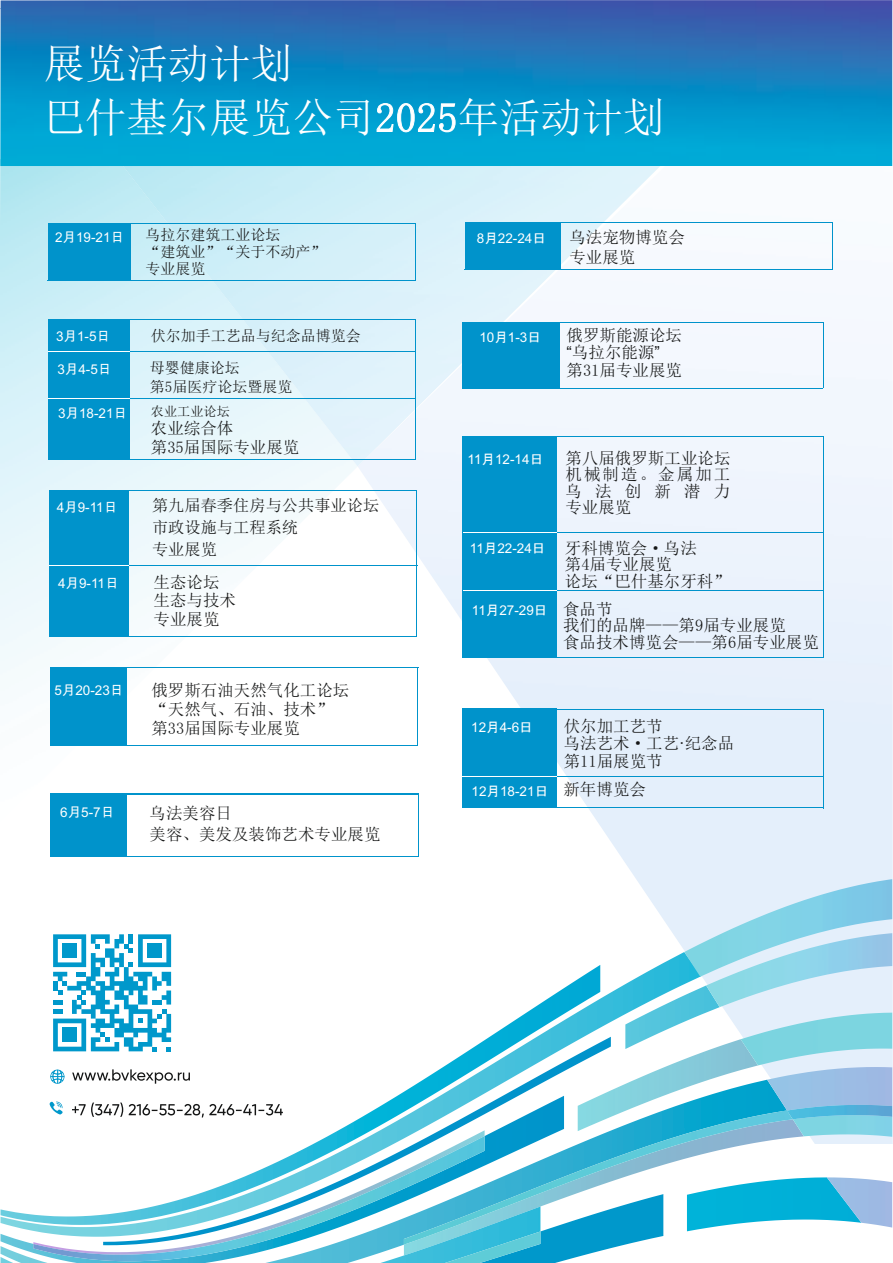
<style>
.page{position:relative;width:893px;height:1263px;background:#fff}
.page>*{position:absolute;margin:0;border:0;box-sizing:border-box;transform-origin:0 0}
.t1{font:41.4px/53.7px "Sim Sun";color:#fff}
.t2{font:16.5px/16.5px "N Sim Sun";color:#151616}
.t3{font:16.5px/17.4px "Sim Sun";color:#151616}
.t4{font:16.2px/21.8px "N Sim Sun";color:#151616}
.t5{font:15px/17.1px "N Sim Sun";color:#151616}
.t6{font:13.5px "Arial";color:#fff}
.t7{font:13.2px "N Sim Sun";color:#151616}
.s1{font-family:"Arial Unicode MS"}
.s2{font-family:"MS Gothic"}
.s3{font-family:"Arial"}
.s4{font-family:"Sim Sun";font-size:16.5px;color:#151616}
</style>
<div class="page">
<img style="left:0;top:166px;width:358px;height:656px">
<img style="left:358px;top:159px;width:535px;height:984px">
<img style="left:117px;top:166px;width:550px;height:300px">
<svg style="left:171px;top:952px;width:530px;height:33px"></svg>
<img style="left:684px;top:879px;width:208px;height:98px">
<img style="left:706px;top:933px;width:186px;height:74px">
<svg style="left:600px;top:985px;width:158px;height:95px"></svg>
<img style="left:741px;top:1013px;width:151px;height:52px">
<svg style="left:53px;top:965px;width:547px;height:114px"></svg>
<svg style="left:59px;top:1080px;width:708px;height:35px"></svg>
<img style="left:767px;top:1067px;width:125px;height:43px">
<img style="left:793px;top:1119px;width:99px;height:18px">
<img style="left:611px;top:1110px;width:176px;height:126px">
<img style="left:787px;top:1105px;width:105px;height:14px">
<svg style="left:1px;top:1194px;width:662px;height:69px"></svg>
<img style="left:444px;top:1245px;width:96px;height:18px">
<svg style="left:687px;top:1177px;width:140px;height:54px"></svg>
<img style="left:827px;top:1177px;width:65px;height:50px">
<svg style="left:103px;top:1037px;width:508px;height:208px"></svg>
<img style="left:0;top:0;width:892px;height:166px">
<svg style="left:781px;top:1110px;width:12px;height:10px"></svg>
<svg style="left:72px;top:1102px;width:211px;height:15px"></svg>
<svg style="left:49px;top:1101px;width:14px;height:13px"></svg>
<svg style="left:50px;top:1069px;width:14px;height:15px"></svg>
<svg style="left:53px;top:934px;width:118px;height:117px"></svg>
<svg style="left:72px;top:1069px;width:118px;height:15px"></svg>
<hr style="left:51px;top:793px;width:368px;height:1px;background:#0093cb">
<hr style="left:51px;top:667px;width:367px;height:1px;background:#0093cb">
<hr style="left:48px;top:398px;width:368px;height:1px;background:#0093cb">
<hr style="left:51px;top:794px;width:367px;height:1px;background:#0093cb">
<hr style="left:47px;top:280px;width:368px;height:1px;background:#0093cb">
<hr style="left:48px;top:319px;width:367px;height:1px;background:#0093cb">
<hr style="left:465px;top:222px;width:367px;height:1px;background:#0093cb">
<hr style="left:48px;top:459px;width:367px;height:1px;background:#0093cb">
<hr style="left:49px;top:224px;width:366px;height:1px;background:#0093cb">
<hr style="left:52px;top:856px;width:366px;height:1px;background:#0093cb">
<hr style="left:464px;top:269px;width:368px;height:1px;background:#0093cb">
<hr style="left:49px;top:352px;width:366px;height:1px;background:#0093cb">
<div style="left:465px;top:222px;width:95px;height:48px;background:#0093cb"></div>
<hr style="left:415px;top:319px;width:1px;height:141px;background:#0093cb">
<hr style="left:416px;top:490px;width:1px;height:147px;background:#0093cb">
<hr style="left:417px;top:667px;width:1px;height:79px;background:#0093cb">
<hr style="left:832px;top:222px;width:1px;height:48px;background:#0093cb">
<div style="left:48px;top:319px;width:81px;height:141px;background:#0093cb"></div>
<div style="left:49px;top:491px;width:79px;height:145px;background:#0093cb"></div>
<div style="left:51px;top:667px;width:76px;height:79px;background:#0093cb"></div>
<hr style="left:48px;top:398px;width:81px;height:1px;background:#fff">
<hr style="left:48px;top:352px;width:81px;height:1px;background:#fff">
<hr style="left:50px;top:636px;width:367px;height:1px;background:#0093cb">
<div style="left:51px;top:794px;width:76px;height:63px;background:#0093cb"></div>
<hr style="left:418px;top:794px;width:1px;height:63px;background:#0093cb">
<div style="left:462px;top:322px;width:98px;height:66px;background:#0093cb"></div>
<div style="left:462px;top:437px;width:95px;height:220px;background:#0093cb"></div>
<div style="left:462px;top:709px;width:95px;height:99px;background:#0093cb"></div>
<hr style="left:823px;top:322px;width:1px;height:66px;background:#0093cb">
<hr style="left:823px;top:437px;width:1px;height:220px;background:#0093cb">
<hr style="left:823px;top:709px;width:1px;height:99px;background:#0093cb">
<hr style="left:513px;top:322px;width:310px;height:1px;background:#0093cb">
<hr style="left:462px;top:388px;width:361px;height:1px;background:#0093cb">
<hr style="left:463px;top:532px;width:94px;height:1px;background:#fff">
<hr style="left:463px;top:590px;width:94px;height:1px;background:#fff">
<hr style="left:557px;top:532px;width:267px;height:1px;background:#0093cb">
<hr style="left:513px;top:437px;width:311px;height:1px;background:#fff">
<hr style="left:557px;top:590px;width:266px;height:1px;background:#0093cb">
<hr style="left:462px;top:657px;width:361px;height:1px;background:#0093cb">
<hr style="left:462px;top:776px;width:95px;height:1px;background:#fff">
<hr style="left:513px;top:807px;width:311px;height:1px;background:#0093cb">
<hr style="left:557px;top:776px;width:266px;height:1px;background:#0093cb">
<hr style="left:51px;top:565px;width:366px;height:1px;background:#0093cb">
<hr style="left:512px;top:437px;width:311px;height:1px;background:#0093cb">
<div style="left:48px;top:224px;width:83px;height:57px;background:#0093cb"></div>
<hr style="left:415px;top:224px;width:1px;height:57px;background:#0093cb">
<hr style="left:49px;top:490px;width:368px;height:1px;background:#0093cb">
<hr style="left:512px;top:709px;width:311px;height:1px;background:#0093cb">
<hr style="left:49px;top:565px;width:79px;height:1px;background:#fff">
<hr style="left:51px;top:745px;width:367px;height:1px;background:#0093cb">
<h1 class="t1" style="left:44px;top:37px;width:622px">展览活动计划<br>巴什基尔展览公司2025年活动计划</h1>
<p class="t6" style="left:55px;top:232px;width:71px">2<span class="s1">月</span>19-21<span class="s1">日</span></p>
<p class="t5" style="left:145px;top:226px;width:182px">乌拉尔建筑工业论坛<br>“建筑业”“关于不动产”专业展览</p>
<p class="t6" style="left:56px;top:332px;width:56px">3<span class="s1">月</span>1-5<span class="s1">日</span></p>
<p class="t5" style="left:151px;top:327px;width:211px">伏尔加手工艺品与纪念品博览会</p>
<p class="t6" style="left:57px;top:364px;width:56px">3<span class="s1">月</span>4-5<span class="s1">日</span></p>
<p class="t5" style="left:150px;top:358px;width:144px;line-height:19.5px">母婴健康论坛<br>第5届医疗论坛暨展览</p>
<p class="t6" style="left:58px;top:408px;width:71px">3<span class="s1">月</span>18-21<span class="s1">日</span></p>
<p class="t7" style="left:151px;top:405px;width:81px">农业工业论坛</p>
<p class="t2" style="left:151px;top:419px;width:150px;line-height:18.6px">农业综合体<br>第35届国际专业展览</p>
<p class="t6" style="left:57px;top:502px;width:62px">4<span class="s1">月</span>9-11<span class="s1">日</span></p>
<p class="t4" style="left:152px;top:495px;width:229px">第九届春季住房与公共事业论坛市政设施与工程系统<br>专业展览</p>
<p class="t6" style="left:58px;top:578px;width:62px">4<span class="s1">月</span>9-11<span class="s1">日</span></p>
<p class="t2" style="left:154px;top:573px;width:84px;line-height:18.1px">生态论坛生态与技术专业展览</p>
<p class="t6" style="left:54px;top:685px;width:71px">5<span class="s1">月</span>20-23<span class="s1">日</span></p>
<p class="t2" style="left:151px;top:680px;width:199px;line-height:19px">俄罗斯石油天然气化工论坛“天然气、石油、技术”第33届国际专业展览</p>
<p class="t6" style="left:60px;top:807px;width:56px">6<span class="s1">月</span>5-7<span class="s1">日</span></p>
<p class="t2" style="left:149px;top:802px;width:232px;line-height:21.8px">乌法美容日<br>美容、美发及装饰艺术专业展览</p>
<p class="t6" style="left:477px;top:233px;width:71px">8<span class="s2">月</span>22-24<span class="s2">日</span></p>
<p class="t2" style="left:569px;top:227px;width:117px;line-height:20.4px">乌法宠物博览会专业展览</p>
<p class="t6" style="left:479px;top:332px;width:63px">10<span class="s2">月</span>1-3<span class="s2">日</span></p>
<p class="t3" style="left:567px;top:326px;width:117px">俄罗斯能源论坛<span class="s3">“</span>乌拉尔能源<span class="s3">”</span>第31届专业展览</p>
<p class="t6" style="left:468px;top:454px;width:77px">11<span class="s2">月</span>12-14<span class="s2">日</span></p>
<p class="t6" style="left:470px;top:543px;width:77px">11<span class="s2">月</span>22-24<span class="s2">日</span></p>
<p class="t6" style="left:472px;top:605px;width:77px">11<span class="s2">月</span>27-29<span class="s2">日</span></p>
<p class="t2" style="left:565px;top:450px;width:167px;text-align:justify">第八届俄罗斯工业论坛机械制造。金属加工乌法创新潜力专业展览</p>
<p class="t2" style="left:565px;top:540px;width:166px">牙科博览会·乌法<br>第4届专业展览<br>论坛“巴什基尔牙科”</p>
<p class="t2" style="left:563px;top:601px;width:257px">食品节<br>我们的品牌——第9届专业展览<br>食品技术博览会——第6届专业展览</p>
<p class="t6" style="left:471px;top:722px;width:63px">12<span class="s2">月</span>4-6<span class="s2">日</span></p>
<p class="t3" style="left:564px;top:717px;width:172px">伏尔加工艺节<br>乌法艺术·工艺<span class="s3">·</span>纪念品第11届展览节</p>
<p class="t6" style="left:472px;top:786px;width:176px">12<span class="s2">月</span>18-21<span class="s2">日</span> <span class="s4">新年博览会</span></p>
</div>
